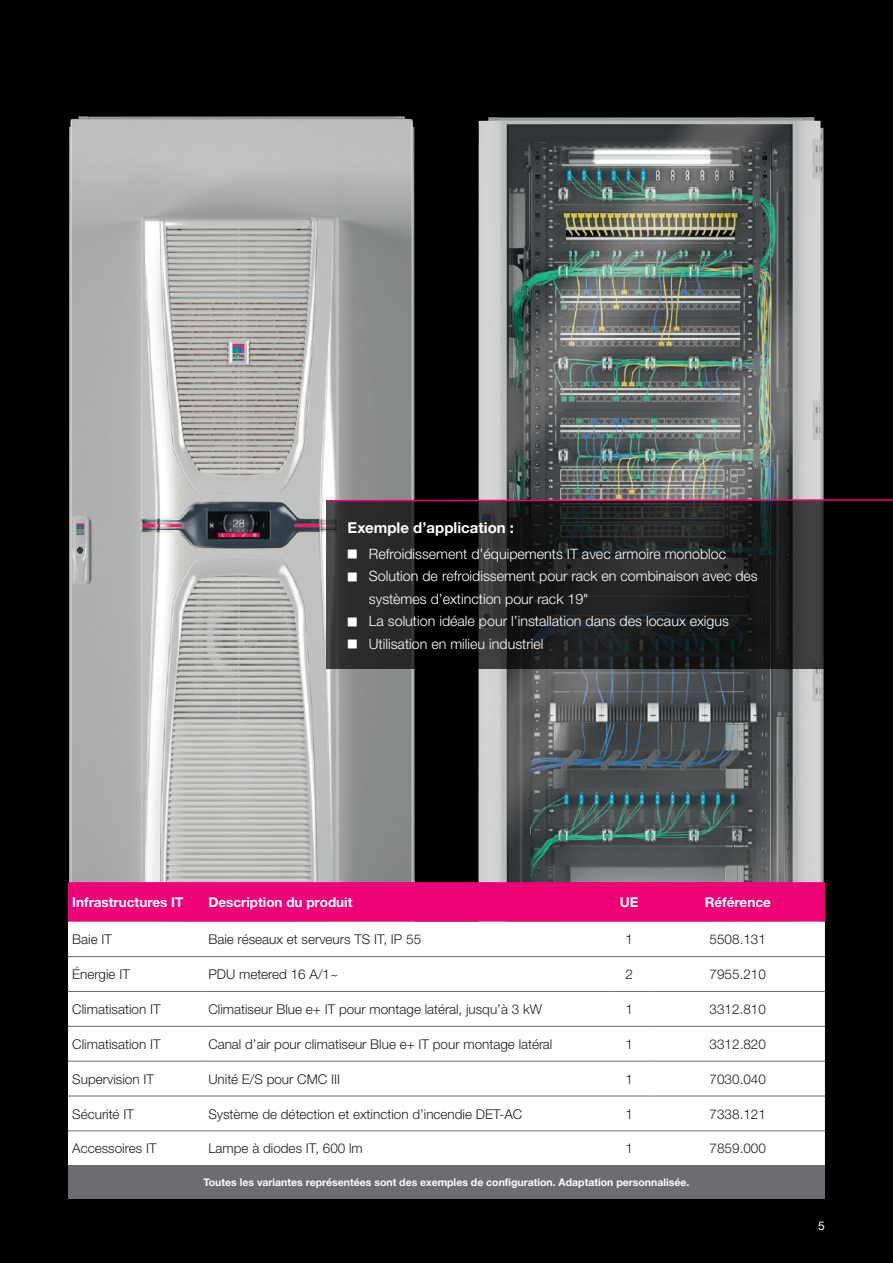
<style>
.page{position:relative;width:893px;height:1263px;background:#000}
.page>*{position:absolute;margin:0;border:0;box-sizing:border-box;transform-origin:0 0}
.t1{font:700 15px "Neue Helvetica For Rittal";color:#fff}
.t2{font:300 14.25px "Neue Helvetica For Rittal";color:#fff}
.t3{font:300 13.5px "Neue Helvetica For Rittal";color:#231f20}
.t4{font:700 13.5px "Neue Helvetica For Rittal";color:#fff}
.t5{font:12px "Neue Helvetica For Rittal";color:#fff}
.t6{font:700 10.5px "Neue Helvetica For Rittal";color:#fff}
.s1{font-size:17.85px}
</style>
<div class="page">
<img style="left:69px;top:116px;width:755px;height:766px">
<svg style="left:326px;top:502px;width:498px;height:166px;background:#1f2121"></svg>
<div style="left:68px;top:882px;width:757px;height:40px;background:#ed0277"></div>
<div style="left:68px;top:922px;width:757px;height:244px;background:#fff"></div>
<div style="left:68px;top:1166px;width:757px;height:33px;background:#6c6d70"></div>
<hr style="left:68px;top:956px;width:136px;height:1px;background:#6c6d70">
<hr style="left:68px;top:991px;width:136px;height:1px;background:#6c6d70">
<hr style="left:68px;top:1026px;width:136px;height:1px;background:#6c6d70">
<hr style="left:68px;top:1061px;width:136px;height:1px;background:#6c6d70">
<hr style="left:204px;top:956px;width:404px;height:1px;background:#6c6d70">
<hr style="left:608px;top:956px;width:43px;height:1px;background:#6c6d70">
<hr style="left:651px;top:956px;width:174px;height:1px;background:#6c6d70">
<hr style="left:204px;top:991px;width:404px;height:1px;background:#6c6d70">
<hr style="left:608px;top:991px;width:43px;height:1px;background:#6c6d70">
<hr style="left:651px;top:991px;width:174px;height:1px;background:#6c6d70">
<hr style="left:204px;top:1026px;width:404px;height:1px;background:#6c6d70">
<hr style="left:608px;top:1026px;width:43px;height:1px;background:#6c6d70">
<hr style="left:651px;top:1026px;width:174px;height:1px;background:#6c6d70">
<hr style="left:204px;top:1061px;width:404px;height:1px;background:#6c6d70">
<hr style="left:608px;top:1061px;width:43px;height:1px;background:#6c6d70">
<hr style="left:651px;top:1061px;width:174px;height:1px;background:#6c6d70">
<hr style="left:68px;top:1096px;width:136px;height:1px;background:#6c6d70">
<hr style="left:204px;top:1096px;width:404px;height:1px;background:#6c6d70">
<hr style="left:608px;top:1096px;width:43px;height:1px;background:#6c6d70">
<hr style="left:651px;top:1096px;width:174px;height:1px;background:#6c6d70">
<hr style="left:68px;top:1130px;width:136px;height:1px;background:#6c6d70">
<hr style="left:204px;top:1130px;width:404px;height:1px;background:#6c6d70">
<hr style="left:608px;top:1130px;width:43px;height:1px;background:#6c6d70">
<hr style="left:651px;top:1130px;width:174px;height:1px;background:#6c6d70">
<svg style="left:325px;top:498px;width:568px;height:4px;background:#89325d"></svg>
<p class="t1" style="left:348px;top:518px;width:168px">Exemple d’application :</p>
<p class="t2" style="left:348px;top:545px;width:380px"><span class="s1">◾</span> Refroidissement d’équipements IT avec armoire monobloc</p>
<p class="t2" style="left:348px;top:568px;width:412px"><span class="s1">◾</span> Solution de refroidissement pour rack en combinaison avec des</p>
<p class="t2" style="left:369px;top:590px;width:221px">systèmes d’extinction pour rack 19"</p>
<p class="t2" style="left:348px;top:613px;width:383px"><span class="s1">◾</span> La solution idéale pour l’installation dans des locaux exigus</p>
<p class="t2" style="left:348px;top:635px;width:197px"><span class="s1">◾</span> Utilisation en milieu industriel</p>
<p class="t4" style="left:72px;top:894px;width:113px">Infrastructures IT</p>
<p class="t4" style="left:208px;top:894px;width:146px">Description du produit</p>
<p class="t4" style="left:620px;top:894px;width:20px">UE</p>
<p class="t4" style="left:705px;top:894px;width:68px">Référence</p>
<p class="t3" style="left:72px;top:931px;width:41px">Baie IT</p>
<p class="t3" style="left:208px;top:931px;width:214px">Baie réseaux et serveurs TS IT, IP 55</p>
<p class="t3" style="left:626px;top:931px;width:9px">1</p>
<p class="t3" style="left:710px;top:931px;width:58px">5508.131</p>
<p class="t3" style="left:72px;top:966px;width:59px">Énergie IT</p>
<p class="t3" style="left:208px;top:966px;width:131px">PDU metered 16 A/1~</p>
<p class="t3" style="left:626px;top:966px;width:9px">2</p>
<p class="t3" style="left:710px;top:966px;width:58px">7955.210</p>
<p class="t3" style="left:72px;top:1001px;width:90px">Climatisation IT</p>
<p class="t3" style="left:208px;top:1001px;width:335px">Climatiseur Blue e+ IT pour montage latéral, jusqu’à 3 kW</p>
<p class="t3" style="left:626px;top:1001px;width:9px">1</p>
<p class="t3" style="left:710px;top:1001px;width:58px">3312.810</p>
<p class="t3" style="left:72px;top:1036px;width:90px">Climatisation IT</p>
<p class="t3" style="left:208px;top:1036px;width:346px">Canal d’air pour climatiseur Blue e+ IT pour montage latéral</p>
<p class="t3" style="left:626px;top:1036px;width:9px">1</p>
<p class="t3" style="left:710px;top:1036px;width:58px">3312.820</p>
<p class="t3" style="left:72px;top:1070px;width:83px">Supervision IT</p>
<p class="t3" style="left:208px;top:1070px;width:133px">Unité E/S pour CMC III</p>
<p class="t3" style="left:626px;top:1070px;width:9px">1</p>
<p class="t3" style="left:710px;top:1070px;width:58px">7030.040</p>
<p class="t3" style="left:72px;top:1105px;width:63px">Sécurité IT</p>
<p class="t3" style="left:208px;top:1105px;width:315px">Système de détection et extinction d’incendie DET-AC</p>
<p class="t3" style="left:626px;top:1105px;width:9px">1</p>
<p class="t3" style="left:710px;top:1105px;width:58px">7338.121</p>
<p class="t3" style="left:72px;top:1140px;width:86px">Accessoires IT</p>
<p class="t3" style="left:208px;top:1140px;width:156px">Lampe à diodes IT, 600 lm</p>
<p class="t3" style="left:626px;top:1140px;width:9px">1</p>
<p class="t3" style="left:710px;top:1140px;width:58px">7859.000</p>
<p class="t6" style="left:203px;top:1176px;width:487px">Toutes les variantes représentées sont des exemples de configuration. Adaptation personnalisée.</p>
<p class="t5" style="left:818px;top:1218px;width:8px">5</p>
</div>
